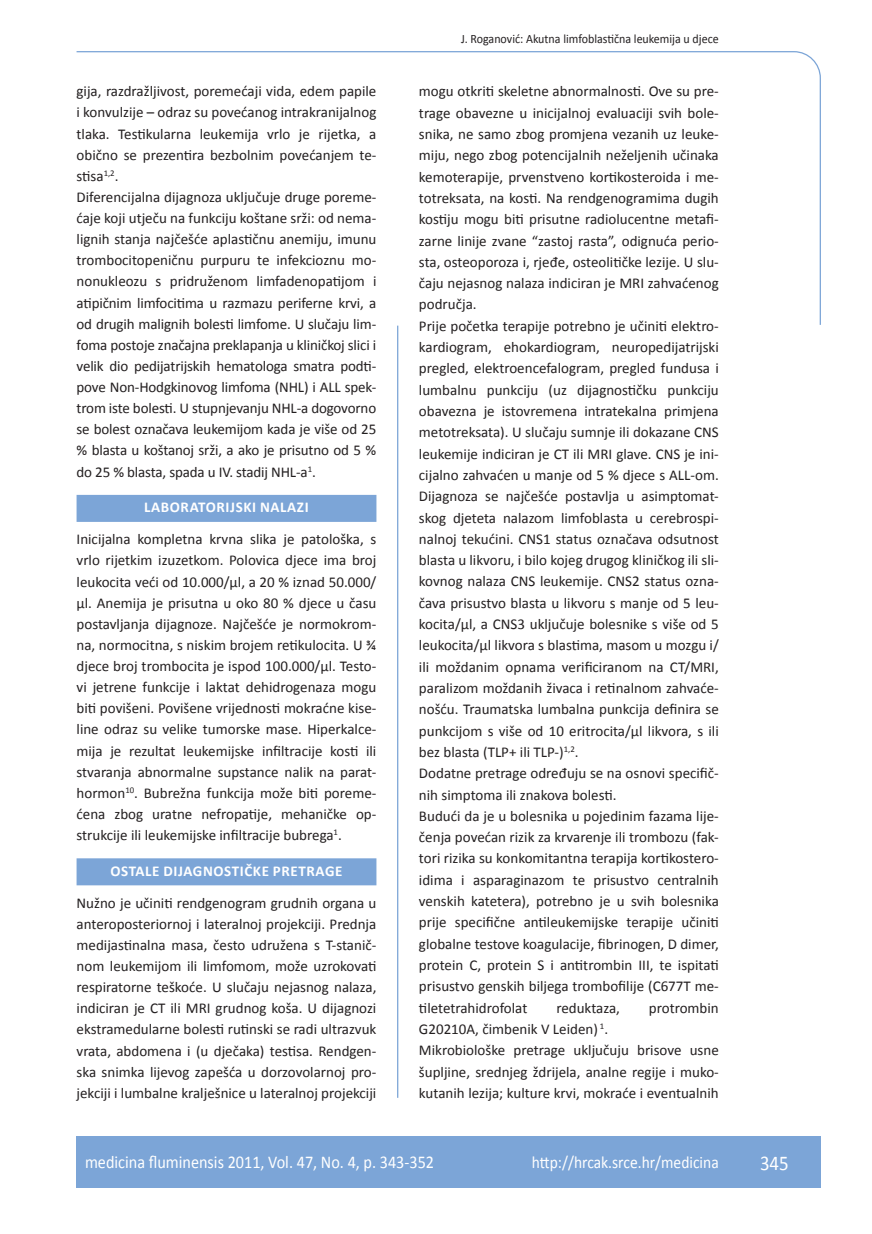
<style>
.page{position:relative;width:872px;height:1234px;background:#fff}
.page>*{position:absolute;margin:0;border:0;box-sizing:border-box;transform-origin:0 0}
.t1{font:21px "Calibri";color:#fff;scale:.9 1}
.t2{font:18px "Calibri";color:#fff;scale:.9 1}
.t3{font:17.25px "Calibri";color:#fff;scale:.9 1}
.osnovni_tekst{font:15px/21.3px "Calibri";color:#231f20;text-align:justify}
.naslov_ruler{font:700 15px "Calibri";letter-spacing:.04em;color:#fff}
.glava{font:12.75px "Calibri";color:#231f20;scale:.94 1}
</style>
<div class="page">
<svg style="left:76px;top:51px;width:745px;height:275px"></svg>
<hr style="left:397px;top:325px;width:1px;height:772px;background:#7ca5d7">
<div style="left:77px;top:1135px;width:744px;height:51px;background:#7ca5d7"></div>
<div style="left:77px;top:495px;width:299px;height:27px;background:#7ca5d7"></div>
<div style="left:77px;top:858px;width:299px;height:27px;background:#7ca5d7"></div>
<p class="osnovni_tekst" style="left:77px;top:80px;width:301px">gija, razdražljivost, poremećaji vida, edem papile i konvulzije – odraz su povećanog intrakranijalnog tlaka. Testikularna leukemija vrlo je rijetka, a obično se prezentira bezbolnim povećanjem te&shy;stisa<sup>1,2</sup>.</p>
<p class="osnovni_tekst" style="left:77px;top:186px;width:301px">Diferencijalna dijagnoza uključuje druge poreme&shy;ćaje koji utječu na funkciju koštane srži: od nema&shy;lignih stanja najčešće aplastičnu anemiju, imunu trombocitopeničnu purpuru te infekcioznu mo&shy;nonukleozu s pridruženom limfadenopatijom i atipičnim limfocitima u razmazu periferne krvi, a od drugih malignih bolesti limfome. U slučaju lim&shy;foma postoje značajna preklapanja u kliničkoj slici i velik dio pedijatrijskih hematologa smatra podti&shy;pove Non-Hodgkinovog limfoma (NHL) i ALL spek&shy;trom iste bolesti. U stupnjevanju NHL-a dogovorno se bolest označava leukemijom kada je više od 25 % blasta u koštanoj srži, a ako je prisutno od 5 % do 25 % blasta, spada u IV. stadij NHL-a<sup>1</sup>.</p>
<p class="naslov_ruler" style="left:144px;top:497px;width:166px">LABORATORIJSKI NALAZI</p>
<p class="osnovni_tekst" style="left:77px;top:528px;width:301px">Inicijalna kompletna krvna slika je patološka, s vrlo rijetkim izuzetkom. Polovica djece ima broj leukocita veći od 10.000/µl, a 20 % iznad 50.000/ µl. Anemija je prisutna u oko 80 % djece u času postavljanja dijagnoze. Najčešće je normokrom&shy;na, normocitna, s niskim brojem retikulocita. U ¾ djece broj trombocita je ispod 100.000/µl. Testo&shy;vi jetrene funkcije i laktat dehidrogenaza mogu biti povišeni. Povišene vrijednosti mokraćne kise&shy;line odraz su velike tumorske mase. Hiperkalce&shy;mija je rezultat leukemijske infiltracije kosti ili stvaranja abnormalne supstance nalik na parat&shy;hormon<sup>10</sup>. Bubrežna funkcija može biti poreme&shy;ćena zbog uratne nefropatije, mehaničke op&shy;strukcije ili leukemijske infiltracije bubrega<sup>1</sup>.</p>
<p class="naslov_ruler" style="left:110px;top:861px;width:233px">OSTALE DIJAGNOSTIČKE PRETRAGE</p>
<p class="osnovni_tekst" style="left:77px;top:891px;width:301px">Nužno je učiniti rendgenogram grudnih organa u anteroposteriornoj i lateralnoj projekciji. Prednja medijastinalna masa, često udružena s T-stanič&shy;nom leukemijom ili limfomom, može uzrokovati respiratorne teškoće. U slučaju nejasnog nalaza, indiciran je CT ili MRI grudnog koša. U dijagnozi ekstramedularne bolesti rutinski se radi ultrazvuk vrata, abdomena i (u dječaka) testisa. Rendgen&shy;ska snimka lijevog zapešća u dorzovolarnoj pro&shy;jekciji i lumbalne kralješnice u lateralnoj projekciji</p>
<p class="glava" style="left:461px;top:30px;width:275px">J. Roganović: Akutna limfoblastična leukemija u djece</p>
<p class="osnovni_tekst" style="left:419px;top:80px;width:301px">mogu otkriti skeletne abnormalnosti. Ove su pre&shy;trage obavezne u inicijalnoj evaluaciji svih bole&shy;snika, ne samo zbog promjena vezanih uz leuke&shy;miju, nego zbog potencijalnih neželjenih učinaka kemoterapije, prvenstveno kortikosteroida i me&shy;totreksata, na kosti. Na rendgenogramima dugih kostiju mogu biti prisutne radiolucentne metafi&shy;zarne linije zvane “zastoj rasta”, odignuća perio&shy;sta, osteoporoza i, rjeđe, osteolitičke lezije. U slu&shy;čaju nejasnog nalaza indiciran je MRI zahvaćenog područja.</p>
<p class="osnovni_tekst" style="left:419px;top:314px;width:301px">Prije početka terapije potrebno je učiniti elektro&shy;kardiogram, ehokardiogram, neuropedijatrijski pregled, elektroencefalogram, pregled fundusa i lumbalnu punkciju (uz dijagnostičku punkciju obavezna je istovremena intratekalna primjena metotreksata). U slučaju sumnje ili dokazane CNS leukemije indiciran je CT ili MRI glave. CNS je ini&shy;cijalno zahvaćen u manje od 5 % djece s ALL-om.<br>Dijagnoza se najčešće postavlja u asimptomat&shy;skog djeteta nalazom limfoblasta u cerebrospi&shy;nalnoj tekućini. CNS1 status označava odsutnost blasta u likvoru, i bilo kojeg drugog kliničkog ili sli&shy;kovnog nalaza CNS leukemije. CNS2 status ozna&shy;čava prisustvo blasta u likvoru s manje od 5 leu&shy;kocita/µl, a CNS3 uključuje bolesnike s više od 5 leukocita/µl likvora s blastima, masom u mozgu i/ ili moždanim opnama verificiranom na CT/MRI, paralizom moždanih živaca i retinalnom zahvaće&shy;nošću. Traumatska lumbalna punkcija definira se punkcijom s više od 10 eritrocita/µl likvora, s ili bez blasta (TLP+ ili TLP-)<sup>1,2</sup>.</p>
<p class="osnovni_tekst" style="left:419px;top:761px;width:301px">Dodatne pretrage određuju se na osnovi specifič&shy;nih simptoma ili znakova bolesti.</p>
<p class="osnovni_tekst" style="left:419px;top:804px;width:301px">Budući da je u bolesnika u pojedinim fazama lije&shy;čenja povećan rizik za krvarenje ili trombozu (fak&shy;tori rizika su konkomitantna terapija kortikostero&shy;idima i asparaginazom te prisustvo centralnih venskih katetera), potrebno je u svih bolesnika prije specifične antileukemijske terapije učiniti globalne testove koagulacije, fibrinogen, D dimer, protein C, protein S i antitrombin III, te ispitati prisustvo genskih biljega trombofilije (C677T me&shy;tiletetrahidrofolat</p>
<p class="osnovni_tekst" style="left:556px;top:996px;width:65px">reduktaza,</p>
<p class="osnovni_tekst" style="left:649px;top:996px;width:71px">protrombin</p>
<p class="osnovni_tekst" style="left:419px;top:1017px;width:191px">G20210A, čimbenik V Leiden) <sup>1</sup>.</p>
<p class="osnovni_tekst" style="left:419px;top:1038px;width:301px">Mikrobiološke pretrage uključuju brisove usne šupljine, srednjeg ždrijela, analne regije i muko&shy;kutanih lezija; kulture krvi, mokraće i eventualnih</p>
<p class="t2" style="left:85px;top:1150px;width:389px">medicina fluminensis 2011, Vol. 47, No. 4, p. 343-352</p>
<p class="t3" style="left:532px;top:1151px;width:209px">http://hrcak.srce.hr/medicina</p>
<p class="t1" style="left:760px;top:1149px;width:33px">345</p>
</div>
